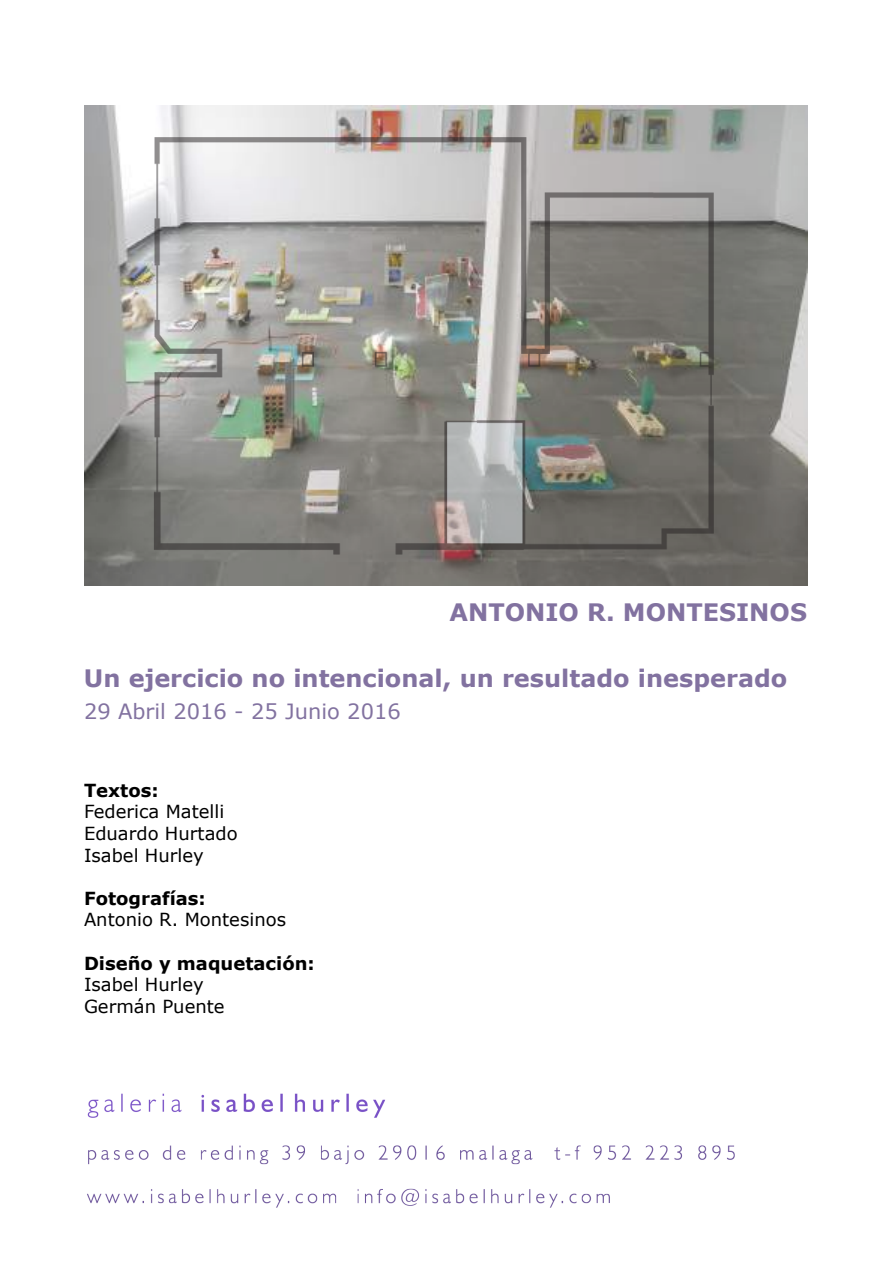
<style>
.page{position:relative;width:893px;height:1276px;background:#fff}
.page>*{position:absolute;margin:0;border:0;box-sizing:border-box;transform-origin:0 0}
.t1{font:700 24px "Verdana";color:#8272a0}
.t2{font:21px "Verdana";color:#8272a0}
.t3{font:18px/21.6px "Verdana";color:#000}
.t4{font:700 18px "Verdana";color:#000}
</style>
<div class="page">
<img style="left:88px;top:1093px;width:297px;height:20px">
<img style="left:87px;top:1113px;width:648px;height:47px">
<img style="left:87px;top:1157px;width:249px;height:51px">
<img style="left:336px;top:1157px;width:300px;height:51px">
<img style="left:84px;top:106px;width:723px;height:479px">
<img style="left:142px;top:129px;width:583px;height:432px">
<h1 class="t1" style="left:449px;top:597px;width:359px">ANTONIO R. MONTESINOS</h1>
<h1 class="t1" style="left:84px;top:663px;width:705px">Un ejercicio no intencional, un resultado inesperado</h1>
<p class="t2" style="left:84px;top:697px;width:318px">29 Abril 2016 - 25 Junio 2016</p>
<p class="t4" style="left:84px;top:778px;width:76px">Textos:</p>
<p class="t3" style="left:84px;top:801px;width:155px">Federica Matelli<br>Eduardo Hurtado<br>Isabel Hurley</p>
<p class="t4" style="left:84px;top:886px;width:123px">Fotografías:</p>
<p class="t3" style="left:84px;top:909px;width:204px">Antonio R. Montesinos</p>
<p class="t4" style="left:84px;top:951px;width:232px">Diseño y maquetación:</p>
<p class="t3" style="left:84px;top:974px;width:142px">Isabel Hurley<br>Germán Puente</p>
</div>
